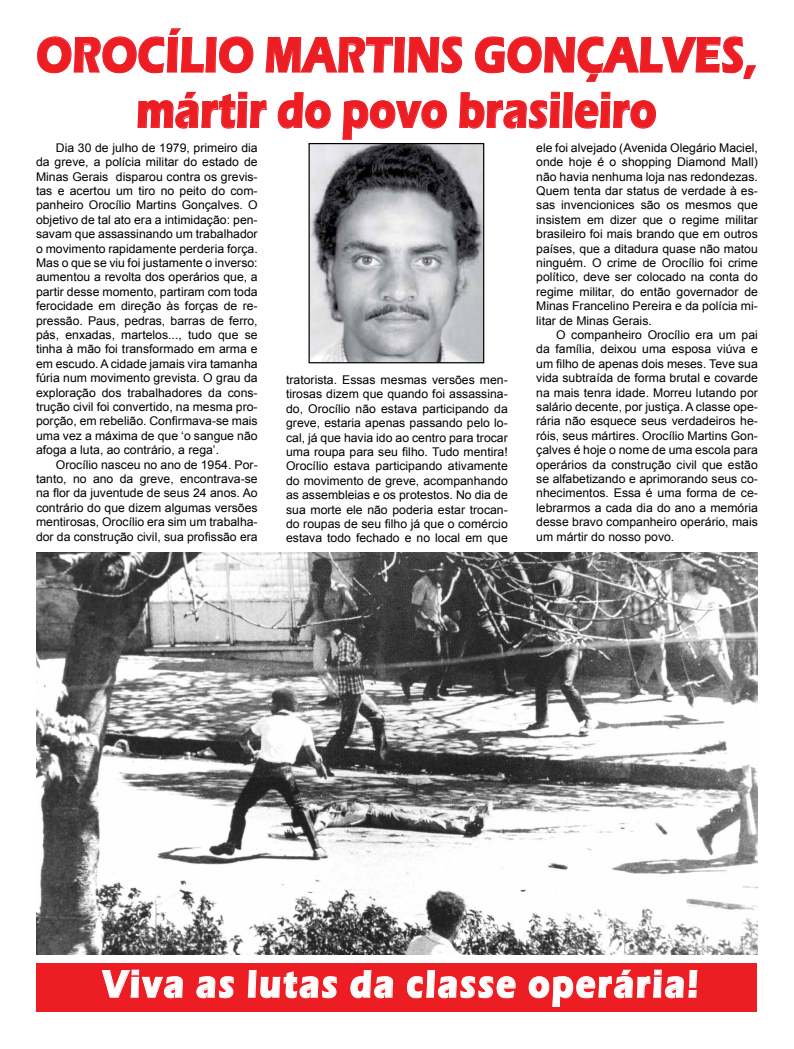
<style>
.page{position:relative;width:794px;height:1049px;background:#fff}
.page>*{position:absolute;margin:0;border:0;box-sizing:border-box;transform-origin:0 0}
.t1{font:700 51.8px/55.3px "Eras ITC";color:#ed1d24;text-align:center;scale:.8 1}
.t2{font:700 40px "Eras ITC";letter-spacing:.06em;color:#fff;scale:.83 1}
.t3{font:12px/14.4px "Arial";color:#000;text-align:justify}
</style>
<div class="page">
<svg style="left:37px;top:28px;width:216px;height:45px"></svg>
<svg style="left:265px;top:36px;width:197px;height:37px"></svg>
<svg style="left:475px;top:36px;width:281px;height:46px"></svg>
<svg style="left:138px;top:92px;width:129px;height:37px"></svg>
<svg style="left:278px;top:92px;width:53px;height:37px"></svg>
<svg style="left:342px;top:100px;width:105px;height:40px"></svg>
<svg style="left:459px;top:92px;width:197px;height:37px"></svg>
<div style="left:36px;top:963px;width:721px;height:49px;background:#ed1d24"></div>
<img style="left:36px;top:553px;width:722px;height:401px">
<img style="left:310px;top:145px;width:172px;height:216px">
<div style="left:308px;top:143px;width:176px;height:220px;border:1px solid #000"></div>
<svg style="left:102px;top:969px;width:81px;height:29px"></svg>
<svg style="left:196px;top:976px;width:38px;height:22px"></svg>
<svg style="left:248px;top:970px;width:89px;height:28px"></svg>
<svg style="left:350px;top:970px;width:43px;height:28px"></svg>
<svg style="left:407px;top:970px;width:108px;height:28px"></svg>
<svg style="left:528px;top:969px;width:169px;height:38px"></svg>
<h1 class="t1" style="left:36px;top:27px;width:902px">OROCÍLIO MARTINS GONÇALVES, mártir do povo brasileiro</h1>
<p class="t3" style="left:36px;top:140px;width:223px;text-indent:20px">Dia 30 de julho de 1979, primeiro dia da greve, a polícia militar do estado de Minas Gerais disparou contra os grevis&shy;tas e acertou um tiro no peito do com&shy;panheiro Orocílio Martins Gonçalves. O objetivo de tal ato era a intimidação: pen&shy;savam que assassinando um trabalhador o movimento rapidamente perderia força.<br>Mas o que se viu foi justamente o inverso: aumentou a revolta dos operários que, a partir desse momento, partiram com toda ferocidade em direção às forças de re&shy;pressão. Paus, pedras, barras de ferro, pás, enxadas, martelos..., tudo que se tinha à mão foi transformado em arma e em escudo. A cidade jamais vira tamanha fúria num movimento grevista. O grau da exploração dos trabalhadores da cons&shy;trução civil foi convertido, na mesma pro&shy;porção, em rebelião. Confirmava-se mais uma vez a máxima de que ‘o sangue não afoga a luta, ao contrário, a rega’.</p>
<p class="t3" style="left:36px;top:457px;width:223px;text-indent:20px">Orocílio nasceu no ano de 1954. Por&shy;tanto, no ano da greve, encontrava-se na flor da juventude de seus 24 anos. Ao contrário do que dizem algumas versões mentirosas, Orocílio era sim um trabalha&shy;dor da construção civil, sua profissão era</p>
<p class="t3" style="left:286px;top:373px;width:223px">tratorista. Essas mesmas versões men&shy;tirosas dizem que quando foi assassina&shy;do, Orocílio não estava participando da greve, estaria apenas passando pelo lo&shy;cal, já que havia ido ao centro para trocar uma roupa para seu filho. Tudo mentira!<br>Orocílio estava participando ativamente do movimento de greve, acompanhando as assembleias e os protestos. No dia de sua morte ele não poderia estar trocan&shy;do roupas de seu filho já que o comércio estava todo fechado e no local em que</p>
<p class="t3" style="left:536px;top:140px;width:223px">ele foi alvejado (Avenida Olegário Maciel, onde hoje é o shopping Diamond Mall) não havia nenhuma loja nas redondezas.<br>Quem tenta dar status de verdade à es&shy;sas invencionices são os mesmos que insistem em dizer que o regime militar brasileiro foi mais brando que em outros países, que a ditadura quase não matou ninguém. O crime de Orocílio foi crime político, deve ser colocado na conta do regime militar, do então governador de Minas Francelino Pereira e da polícia mi&shy;litar de Minas Gerais.</p>
<p class="t3" style="left:536px;top:328px;width:223px;text-indent:20px">O companheiro Orocílio era um pai da família, deixou uma esposa viúva e um filho de apenas dois meses. Teve sua vida subtraída de forma brutal e covarde na mais tenra idade. Morreu lutando por salário decente, por justiça. A classe ope&shy;rária não esquece seus verdadeiros he&shy;róis, seus mártires. Orocílio Martins Gon&shy;çalves é hoje o nome de uma escola para operários da construção civil que estão se alfabetizando e aprimorando seus co&shy;nhecimentos. Essa é uma forma de ce&shy;lebrarmos a cada dia do ano a memória desse bravo companheiro operário, mais um mártir do nosso povo.</p>
<h2 class="t2" style="left:103px;top:961px;width:719px">Viva as lutas da classe operária!</h2>
</div>
